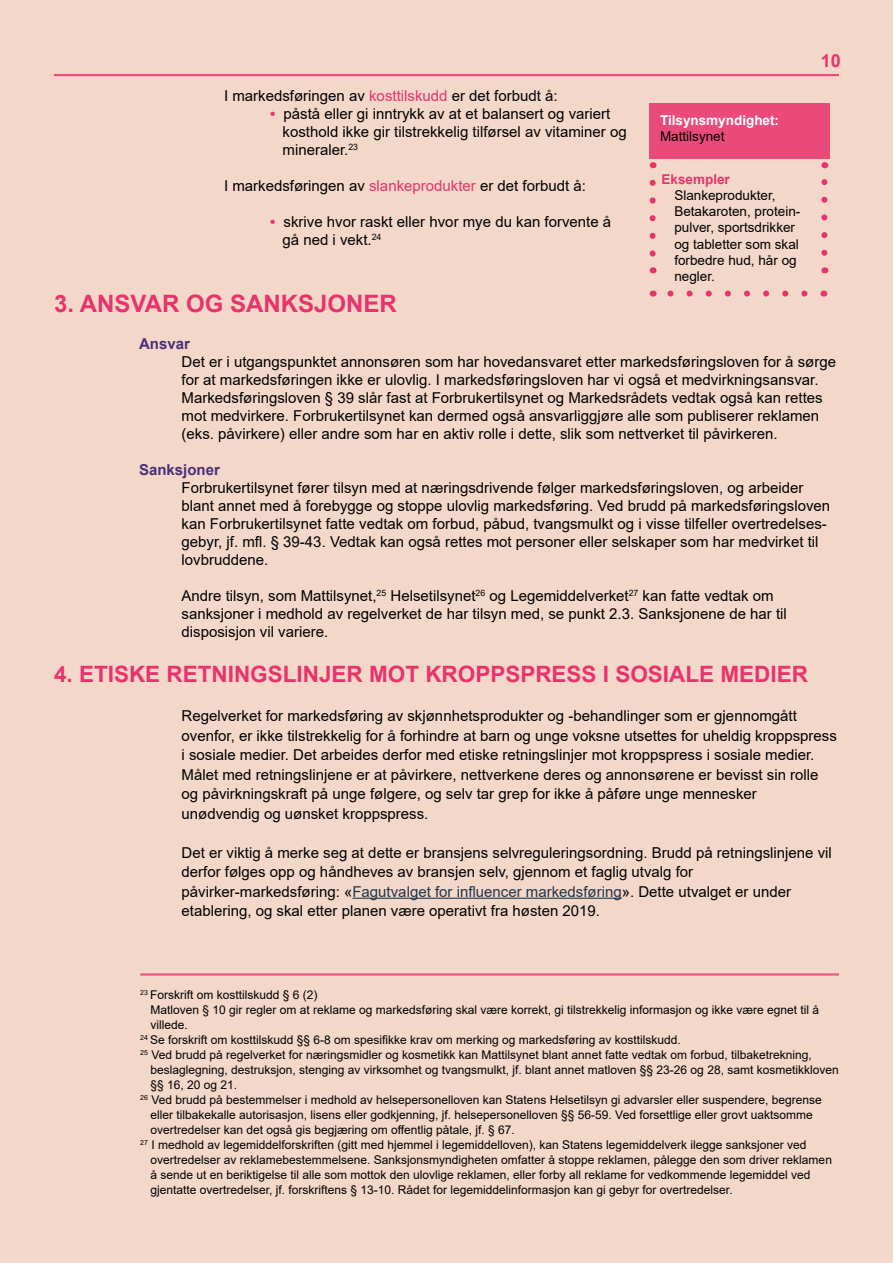
<style>
.page{position:relative;width:893px;height:1263px;background:#f3d7c9}
.page>*{position:absolute;margin:0;border:0;box-sizing:border-box;transform-origin:0 0}
.t1{font:700 24px "Arial";color:#e8336d}
.t2{font:700 22.5px "Arial";color:#e8336d}
.t3{font:700 18px "Arial";color:#e8336d}
.t4{font:15px/18px "Arial";color:#000}
.t5{font:700 15px "Arial";color:#493079}
.t6{font:13.5px/16.2px "Arial";color:#000}
.t7{font:700 13.5px "Arial";color:#fff}
.t8{font:700 13.5px "Arial";color:#e8336d}
.t9{font:12px "Arial";color:#000}
.s1{color:#e8336d}
.s2{font-weight:700;color:#e8336d}
.s3{color:#20354b}
</style>
<div class="page">
<hr style="left:352px;top:898px;width:270px;height:1px;background:#20354b">
<hr style="left:140px;top:974px;width:699px;height:1px;background:#e8336d">
<hr style="left:140px;top:975px;width:699px;height:1px;background:#e8336d">
<div style="left:649px;top:104px;width:181px;height:55px;background:#e94a79"></div>
<svg style="left:650px;top:183px;width:6px;height:90px"></svg>
<svg style="left:667px;top:291px;width:137px;height:6px"></svg>
<svg style="left:821px;top:179px;width:6px;height:74px"></svg>
<hr style="left:54px;top:74px;width:785px;height:1px;background:#e8336d">
<hr style="left:54px;top:75px;width:785px;height:1px;background:#e8336d">
<p class="t4" style="left:224px;top:87px;width:335px">I markedsføringen av <span class="s1">kosttilskudd</span> er det forbudt å:</p>
<p class="t4" style="left:283px;top:105px;width:346px;text-indent:-13px"><span class="s2">•</span> påstå eller gi inntrykk av at et balansert og variert kosthold ikke gir tilstrekkelig tilførsel av vitaminer og mineraler.<sup>23</sup></p>
<p class="t4" style="left:224px;top:177px;width:363px">I markedsføringen av <span class="s1">slankeprodukter</span> er det forbudt å:</p>
<p class="t4" style="left:283px;top:213px;width:330px;text-indent:-13px"><span class="s2">•</span> skrive hvor raskt eller hvor mye du kan forvente å gå ned i vekt.<sup>24</sup></p>
<p class="t7" style="left:660px;top:110px;width:121px">Tilsynsmyndighet:</p>
<p class="t6" style="left:660px;top:128px;width:66px">Mattilsynet</p>
<p class="t8" style="left:662px;top:170px;width:70px">Eksempler</p>
<p class="t6" style="left:674px;top:187px;width:128px">Slankeprodukter,<br>Betakaroten, protein&shy;pulver, sportsdrikker og tabletter som skal forbedre hud, hår og negler.</p>
<p class="t3" style="left:821px;top:48px;width:22px">10</p>
<h1 class="t1" style="left:54px;top:286px;width:344px">3. ANSVAR OG SANKSJONER</h1>
<p class="t5" style="left:139px;top:333px;width:52px">Ansvar</p>
<p class="t4" style="left:182px;top:353px;width:656px">Det er i utgangspunktet annonsøren som har hovedansvaret etter markedsføringsloven for å sørge for at markedsføringen ikke er ulovlig. I markedsføringsloven har vi også et medvirkningsansvar.<br>Markedsføringsloven § 39 slår fast at Forbrukertilsynet og Markedsrådets vedtak også kan rettes mot medvirkere. Forbrukertilsynet kan dermed også ansvarliggjøre alle som publiserer reklamen (eks. påvirkere) eller andre som har en aktiv rolle i dette, slik som nettverket til påvirkeren.</p>
<p class="t5" style="left:139px;top:459px;width:82px">Sanksjoner</p>
<p class="t4" style="left:182px;top:479px;width:650px">Forbrukertilsynet fører tilsyn med at næringsdrivende følger markedsføringsloven, og arbeider blant annet med å forebygge og stoppe ulovlig markedsføring. Ved brudd på markedsføringsloven kan Forbrukertilsynet fatte vedtak om forbud, påbud, tvangsmulkt og i visse tilfeller overtredelses&shy;gebyr, jf. mfl. § 39-43. Vedtak kan også rettes mot personer eller selskaper som har medvirket til lovbruddene.</p>
<p class="t4" style="left:182px;top:587px;width:607px">Andre tilsyn, som Mattilsynet,<sup>25</sup> Helsetilsynet<sup>26</sup> og Legemiddelverket<sup>27</sup> kan fatte vedtak om sanksjoner i medhold av regelverket de har tilsyn med, se punkt 2.3. Sanksjonene de har til disposisjon vil variere.</p>
<h2 class="t2" style="left:54px;top:658px;width:755px">4. ETISKE RETNINGSLINJER MOT KROPPSPRESS I SOSIALE MEDIER</h2>
<p class="t4" style="left:182px;top:706px;width:657px;line-height:19.5px">Regelverket for markedsføring av skjønnhetsprodukter og -behandlinger som er gjennomgått ovenfor, er ikke tilstrekkelig for å forhindre at barn og unge voksne utsettes for uheldig kroppspress i sosiale medier. Det arbeides derfor med etiske retningslinjer mot kroppspress i sosiale medier.<br>Målet med retningslinjene er at påvirkere, nettverkene deres og annonsørene er bevisst sin rolle og påvirkningskraft på unge følgere, og selv tar grep for ikke å påføre unge mennesker unødvendig og uønsket kroppspress.</p>
<p class="t4" style="left:182px;top:842px;width:652px;line-height:19.5px">Det er viktig å merke seg at dette er bransjens selvreguleringsordning. Brudd på retningslinjene vil derfor følges opp og håndheves av bransjen selv, gjennom et faglig utvalg for påvirker-markedsføring: «<span class="s3">Fagutvalget for influencer markedsføring</span>». Dette utvalget er under etablering, og skal etter planen være operativt fra høsten 2019.</p>
<p class="t9" style="left:140px;top:986px;width:179px"><sup>23</sup> Forskrift om kosttilskudd § 6 (2)</p>
<p class="t9" style="left:150px;top:1001px;width:670px">Matloven § 10 gir regler om at reklame og markedsføring skal være korrekt, gi tilstrekkelig informasjon og ikke være egnet til å</p>
<p class="t9" style="left:150px;top:1016px;width:39px">villede.</p>
<p class="t9" style="left:140px;top:1031px;width:542px"><sup>24</sup> Se forskrift om kosttilskudd §§ 6-8 om spesifikke krav om merking og markedsføring av kosttilskudd.</p>
<p class="t9" style="left:140px;top:1046px;width:673px"><sup>25</sup> Ved brudd på regelverket for næringsmidler og kosmetikk kan Mattilsynet blant annet fatte vedtak om forbud, tilbaketrekning,</p>
<p class="t9" style="left:150px;top:1061px;width:690px">beslaglegning, destruksjon, stenging av virksomhet og tvangsmulkt, jf. blant annet matloven §§ 23-26 og 28, samt kosmetikkloven</p>
<p class="t9" style="left:150px;top:1076px;width:88px">§§ 16, 20 og 21.</p>
<p class="t9" style="left:140px;top:1091px;width:683px"><sup>26</sup> Ved brudd på bestemmelser i medhold av helsepersonelloven kan Statens Helsetilsyn gi advarsler eller suspendere, begrense</p>
<p class="t9" style="left:150px;top:1106px;width:664px">eller tilbakekalle autorisasjon, lisens eller godkjenning, jf. helsepersonelloven §§ 56-59. Ved forsettlige eller grovt uaktsomme</p>
<p class="t9" style="left:150px;top:1121px;width:366px">overtredelser kan det også gis begjæring om offentlig påtale, jf. § 67.</p>
<p class="t9" style="left:140px;top:1136px;width:668px"><sup>27</sup> I medhold av legemiddelforskriften (gitt med hjemmel i legemiddelloven), kan Statens legemiddelverk ilegge sanksjoner ved</p>
<p class="t9" style="left:150px;top:1151px;width:683px">overtredelser av reklamebestemmelsene. Sanksjonsmyndigheten omfatter å stoppe reklamen, pålegge den som driver reklamen</p>
<p class="t9" style="left:150px;top:1166px;width:662px">å sende ut en beriktigelse til alle som mottok den ulovlige reklamen, eller forby all reklame for vedkommende legemiddel ved</p>
<p class="t9" style="left:150px;top:1181px;width:584px">gjentatte overtredelser, jf. forskriftens § 13-10. Rådet for legemiddelinformasjon kan gi gebyr for overtredelser.</p>
</div>
